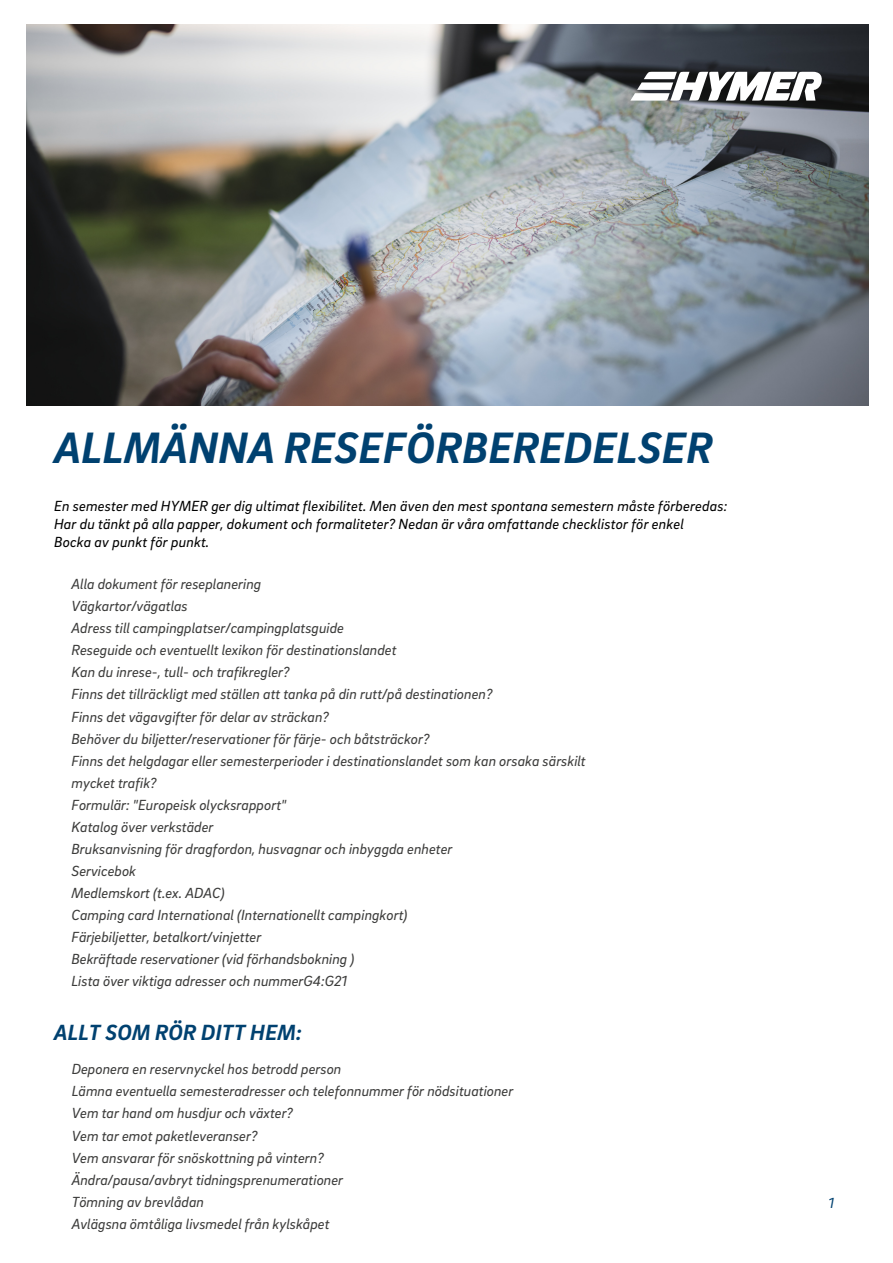
<style>
.page{position:relative;width:893px;height:1263px;background:#fff}
.page>*{position:absolute;margin:0;border:0;box-sizing:border-box;transform-origin:0 0}
.t1{font:italic 700 45px "Brix Sans";letter-spacing:.01em;color:#004170}
.t2{font:italic 700 22.5px "Brix Sans";letter-spacing:.005em;color:#004170}
.t3{font:italic 15px/22px "Brix Sans";color:#3c3c3b}
.t4{font:italic 15px/18px "Brix Sans";letter-spacing:.01em;color:#000}
.t5{font:italic 15px "Brix Sans";color:#004170}
</style>
<div class="page">
<img style="left:26px;top:24px;width:843px;height:381px">
<svg style="left:630px;top:72px;width:193px;height:29px"></svg>
<h1 class="t1" style="left:54px;top:421px;width:660px">ALLMÄNNA RESEFÖRBEREDELSER</h1>
<p class="t4" style="left:54px;top:496px;width:675px">En semester med HYMER ger dig ultimat flexibilitet. Men även den mest spontana semestern måste förberedas:<br>Har du tänkt på alla papper, dokument och formaliteter? Nedan är våra omfattande checklistor för enkel<br>Bocka av punkt för punkt.</p>
<p class="t3" style="left:71px;top:573px;width:516px">Alla dokument för reseplanering<br>Vägkartor/vägatlas<br>Adress till campingplatser/campingplatsguide<br>Reseguide och eventuellt lexikon för destinationslandet<br>Kan du inrese-, tull- och trafikregler?<br>Finns det tillräckligt med ställen att tanka på din rutt/på destinationen?<br>Finns det vägavgifter för delar av sträckan?<br>Behöver du biljetter/reservationer för färje- och båtsträckor?<br>Finns det helgdagar eller semesterperioder i destinationslandet som kan orsaka särskilt mycket trafik?<br>Formulär: "Europeisk olycksrapport"<br>Katalog över verkstäder<br>Bruksanvisning för dragfordon, husvagnar och inbyggda enheter<br>Servicebok<br>Medlemskort (t.ex. ADAC)<br>Camping card International (Internationellt campingkort)<br>Färjebiljetter, betalkort/vinjetter<br>Bekräftade reservationer (vid förhandsbokning )<br>Lista över viktiga adresser och nummerG4:G21</p>
<h2 class="t2" style="left:54px;top:1019px;width:249px">ALLT SOM RÖR DITT HEM:</h2>
<p class="t3" style="left:72px;top:1058px;width:443px">Deponera en reservnyckel hos betrodd person<br>Lämna eventuella semesteradresser och telefonnummer för nödsituationer Vem tar hand om husdjur och växter?<br>Vem tar emot paketleveranser?<br>Vem ansvarar för snöskottning på vintern?<br>Ändra/pausa/avbryt tidningsprenumerationer<br>Tömning av brevlådan<br>Avlägsna ömtåliga livsmedel från kylskåpet</p>
<p class="t5" style="left:828px;top:1193px;width:7px">1</p>
</div>
